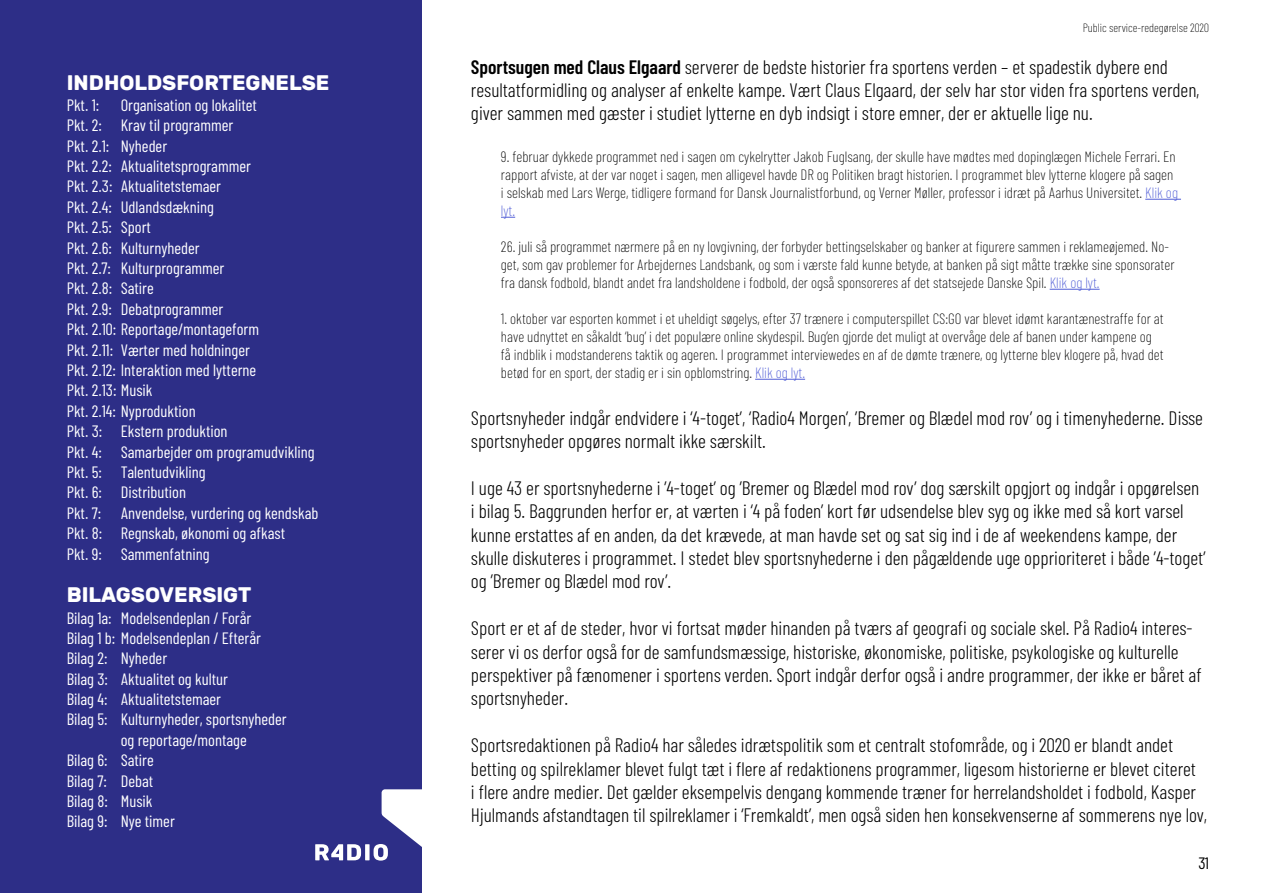
<style>
.page{position:relative;width:1263px;height:893px;background:#fff}
.page>*{position:absolute;margin:0;border:0;box-sizing:border-box;transform-origin:0 0}
.t1{font:700 127.65px "Rubik";color:#fff}
.t2{font:700 21px "Rubik";color:#fff}
.t3{font:300 19.5px/23.4px "Barlow Condensed";color:#000}
.t4{font:16.5px/20.4px "Barlow Condensed";color:#fff}
.t5{font:16.5px "Barlow Condensed";color:#000}
.t6{font:200 15px/18px "Barlow Condensed";color:#000}
.t7{font:200 12px "Barlow Condensed";color:#000}
.s1{font-weight:600}
.s2{color:#4f5cd6}
</style>
<div class="page">
<div style="left:0;top:0;width:422px;height:893px;background:#2d2e87"></div>
<svg style="left:403px;top:797px;width:19px;height:36px"></svg>
<svg style="left:315px;top:844px;width:73px;height:17px"></svg>
<hr style="left:1145px;top:199px;width:36px;height:1px;background:#4f5cd6">
<svg style="left:501px;top:217px;width:14px;height:1px"></svg>
<hr style="left:1050px;top:289px;width:49px;height:1px;background:#4f5cd6">
<hr style="left:755px;top:379px;width:50px;height:1px;background:#4f5cd6">
<p class="t2" style="left:67px;top:71px;width:264px">INDHOLDSFORTEGNELSE</p>
<p class="t4" style="left:67px;top:94px;width:34px">Pkt. 1:</p>
<p class="t4" style="left:67px;top:94px;width:253px;text-indent:54px">Organisation og lokalitet<br>Pkt. 2: Krav til programmer<br>Pkt. 2.1: Nyheder<br>Pkt. 2.2: Aktualitetsprogrammer<br>Pkt. 2.3: Aktualitetstemaer<br>Pkt. 2.4: Udlandsdækning<br>Pkt. 2.5: Sport<br>Pkt. 2.6: Kulturnyheder<br>Pkt. 2.7: Kulturprogrammer<br>Pkt. 2.8: Satire<br>Pkt. 2.9: Debatprogrammer<br>Pkt. 2.10: Reportage/montageform<br>Pkt. 2.11: Værter med holdninger<br>Pkt. 2.12: Interaktion med lytterne<br>Pkt. 2.13: Musik<br>Pkt. 2.14: Nyproduktion<br>Pkt. 3: Ekstern produktion<br>Pkt. 4: Samarbejder om programudvikling<br>Pkt. 5: Talentudvikling<br>Pkt. 6: Distribution<br>Pkt. 7: Anvendelse, vurdering og kendskab<br>Pkt. 8: Regnskab, økonomi og afkast<br>Pkt. 9: Sammenfatning</p>
<p class="t2" style="left:67px;top:583px;width:186px">BILAGSOVERSIGT</p>
<p class="t4" style="left:67px;top:607px;width:186px">Bilag 1a: Modelsendeplan / Forår</p>
<p class="t4" style="left:67px;top:627px;width:196px">Bilag 1 b: Modelsendeplan / Efterår</p>
<p class="t4" style="left:67px;top:648px;width:102px">Bilag 2: Nyheder</p>
<p class="t4" style="left:67px;top:668px;width:163px">Bilag 3: Aktualitet og kultur</p>
<p class="t4" style="left:67px;top:689px;width:156px">Bilag 4: Aktualitetstemaer</p>
<p class="t4" style="left:67px;top:709px;width:221px">Bilag 5: Kulturnyheder, sportsnyheder</p>
<p class="t4" style="left:121px;top:729px;width:127px">og reportage/montage</p>
<p class="t4" style="left:67px;top:750px;width:89px">Bilag 6: Satire</p>
<p class="t4" style="left:67px;top:770px;width:88px">Bilag 7: Debat</p>
<p class="t4" style="left:67px;top:790px;width:87px">Bilag 8: Musik</p>
<p class="t4" style="left:67px;top:811px;width:110px">Bilag 9: Nye timer</p>
<p class="t7" style="left:1083px;top:21px;width:128px">Public service-redegørelse 2020</p>
<p class="t3" style="left:471px;top:54px;width:730px"><span class="s1">Sportsugen med Claus Elgaard</span> serverer de bedste historier fra sportens verden – et spadestik dybere end resultatformidling og analyser af enkelte kampe. Vært Claus Elgaard, der selv har stor viden fra sportens verden, giver sammen med gæster i studiet lytterne en dyb indsigt i store emner, der er aktuelle lige nu.</p>
<p class="t6" style="left:501px;top:147px;width:678px">9. februar dykkede programmet ned i sagen om cykelrytter Jakob Fuglsang, der skulle have mødtes med dopinglægen Michele Ferrari. En rapport afviste, at der var noget i sagen, men alligevel havde DR og Politiken bragt historien. I programmet blev lytterne klogere på sagen i selskab med Lars Werge, tidligere formand for Dansk Journalistforbund, og Verner Møller, professor i idræt på Aarhus Universitet. <span class="s2">Klik og lyt.</span></p>
<p class="t6" style="left:501px;top:237px;width:675px">26. juli så programmet nærmere på en ny lovgivning, der forbyder bettingselskaber og banker at figurere sammen i reklameøjemed. No&shy;get, som gav problemer for Arbejdernes Landsbank, og som i værste fald kunne betyde, at banken på sigt måtte trække sine sponsorater fra dansk fodbold, blandt andet fra landsholdene i fodbold, der også sponsoreres af det statsejede Danske Spil. <span class="s2">Klik og lyt.</span></p>
<p class="t6" style="left:501px;top:309px;width:664px">1. oktober var esporten kommet i et uheldigt søgelys, efter 37 trænere i computerspillet CS:GO var blevet idømt karantænestraffe for at have udnyttet en såkaldt ‘bug’ i det populære online skydespil. Bug’en gjorde det muligt at overvåge dele af banen under kampene og få indblik i modstanderens taktik og ageren. I programmet interviewedes en af de dømte trænere, og lytterne blev klogere på, hvad det betød for en sport, der stadig er i sin opblomstring. <span class="s2">Klik og lyt.</span></p>
<p class="t3" style="left:471px;top:405px;width:733px">Sportsnyheder indgår endvidere i ‘4-toget’, ‘Radio4 Morgen’, ’Bremer og Blædel mod rov’ og i timenyhederne. Disse sportsnyheder opgøres normalt ikke særskilt.</p>
<p class="t3" style="left:471px;top:476px;width:736px">I uge 43 er sportsnyhederne i ’4-toget’ og ’Bremer og Blædel mod rov’ dog særskilt opgjort og indgår i opgørelsen i bilag 5. Baggrunden herfor er, at værten i ‘4 på foden’ kort før udsendelse blev syg og ikke med så kort varsel kunne erstattes af en anden, da det krævede, at man havde set og sat sig ind i de af weekendens kampe, der skulle diskuteres i programmet. I stedet blev sportsnyhederne i den pågældende uge opprioriteret i både ’4-toget’ og ’Bremer og Blædel mod rov’.</p>
<p class="t3" style="left:471px;top:616px;width:732px">Sport er et af de steder, hvor vi fortsat møder hinanden på tværs af geografi og sociale skel. På Radio4 interes&shy;serer vi os derfor også for de samfundsmæssige, historiske, økonomiske, politiske, psykologiske og kulturelle perspektiver på fænomener i sportens verden. Sport indgår derfor også i andre programmer, der ikke er båret af sportsnyheder.</p>
<p class="t3" style="left:471px;top:733px;width:737px">Sportsredaktionen på Radio4 har således idrætspolitik som et centralt stofområde, og i 2020 er blandt andet betting og spilreklamer blevet fulgt tæt i flere af redaktionens programmer, ligesom historierne er blevet citeret<br>i flere andre medier. Det gælder eksempelvis dengang kommende træner for herrelandsholdet i fodbold, Kasper Hjulmands afstandtagen til spilreklamer i ‘Fremkaldt’, men også siden hen konsekvenserne af sommerens nye lov,</p>
<h1 class="t1" style="left:352px;top:861px;width:91px;rotate:-90deg">4</h1>
<p class="t5" style="left:1198px;top:853px;width:12px">31</p>
</div>
